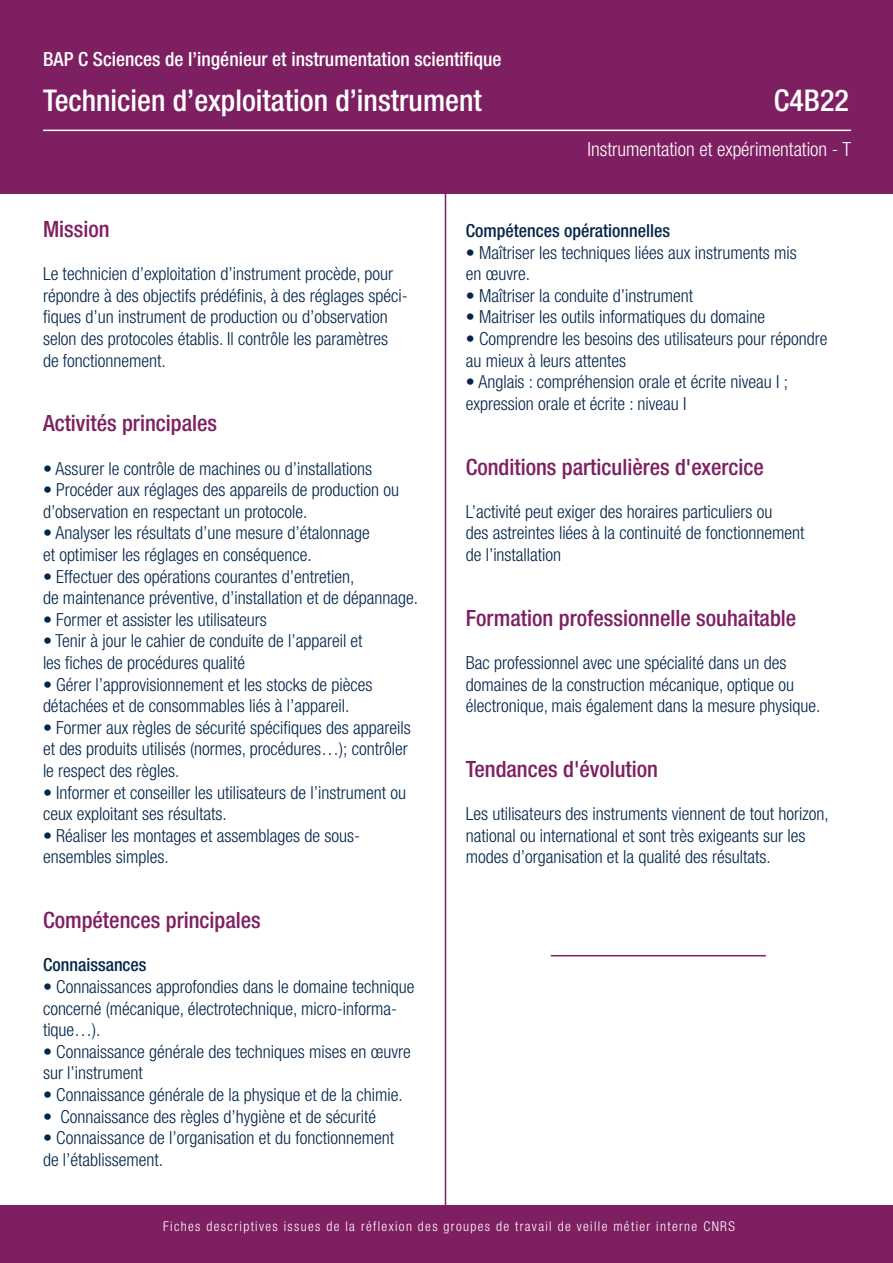
<style>
.page{position:relative;width:893px;height:1263px;background:#fff}
.page>*{position:absolute;margin:0;border:0;box-sizing:border-box;transform-origin:0 0}
.t1{font:500 condensed 30px "Helvetica Neue LT Std";color:#fff}
.t2{font:500 condensed 22.5px "Helvetica Neue LT Std";color:#7e1f62}
.t3{font:500 condensed 19.5px "Helvetica Neue LT Std";color:#fff}
.t4{font:300 condensed 19.5px "Helvetica Neue LT Std";color:#fff}
.t5{font:300 condensed 18px/21.6px "Helvetica Neue LT Std";color:#04264b}
.t6{font:500 condensed 18px "Helvetica Neue LT Std";color:#04264b}
.t7{font:300 condensed 13.5px "Helvetica Neue LT Std";letter-spacing:.1em;color:#fff}
</style>
<div class="page">
<hr style="left:445px;top:0;width:1px;height:1209px;background:#7e1f62">
<div style="left:0;top:0;width:893px;height:194px;background:#7e1f62"></div>
<hr style="left:43px;top:130px;width:808px;height:1px;background:#fff">
<hr style="left:551px;top:955px;width:215px;height:1px;background:#7e1f62">
<div style="left:0;top:1205px;width:893px;height:58px;background:#7e1f62"></div>
<p class="t3" style="left:43px;top:52px;width:460px">BAP C Sciences de l’ingénieur et instrumentation scientifique</p>
<h1 class="t1" style="left:43px;top:89px;width:440px">Technicien d’exploitation d’instrument</h1>
<h1 class="t1" style="left:774px;top:89px;width:76px">C4B22</h1>
<p class="t4" style="left:587px;top:142px;width:265px">Instrumentation et expérimentation - T</p>
<p class="t2" style="left:43px;top:221px;width:68px">Mission</p>
<p class="t5" style="left:43px;top:264px;width:366px">Le technicien d’exploitation d’instrument procède, pour répondre à des objectifs prédéfinis, à des réglages spéci&shy;fiques d’un instrument de production ou d’observation selon des protocoles établis. Il contrôle les paramètres de fonctionnement.</p>
<p class="t2" style="left:43px;top:415px;width:176px">Activités principales</p>
<p class="t5" style="left:43px;top:459px;width:331px">• Assurer le contrôle de machines ou d’installations</p>
<p class="t5" style="left:43px;top:480px;width:358px">• Procéder aux réglages des appareils de production ou d’observation en respectant un protocole.</p>
<p class="t5" style="left:43px;top:524px;width:328px">• Analyser les résultats d’une mesure d’étalonnage et optimiser les réglages en conséquence.</p>
<p class="t5" style="left:43px;top:567px;width:377px">• Effectuer des opérations courantes d’entretien,<br>de maintenance préventive, d’installation et de dépannage.</p>
<p class="t5" style="left:43px;top:610px;width:225px">• Former et assister les utilisateurs</p>
<p class="t5" style="left:43px;top:632px;width:321px">• Tenir à jour le cahier de conduite de l’appareil et les fiches de procédures qualité</p>
<p class="t5" style="left:43px;top:675px;width:331px">• Gérer l’approvisionnement et les stocks de pièces détachées et de consommables liés à l’appareil.</p>
<p class="t5" style="left:43px;top:718px;width:369px">• Former aux règles de sécurité spécifiques des appareils et des produits utilisés (normes, procédures…); contrôler le respect des règles.</p>
<p class="t5" style="left:43px;top:783px;width:365px">• Informer et conseiller les utilisateurs de l’instrument ou ceux exploitant ses résultats.</p>
<p class="t5" style="left:43px;top:826px;width:319px">• Réaliser les montages et assemblages de sous&shy;ensembles simples.</p>
<p class="t2" style="left:43px;top:912px;width:219px">Compétences principales</p>
<p class="t6" style="left:43px;top:958px;width:105px">Connaissances</p>
<p class="t5" style="left:43px;top:977px;width:373px">• Connaissances approfondies dans le domaine technique concerné (mécanique, électrotechnique, micro-informa&shy;tique…).</p>
<p class="t5" style="left:43px;top:1042px;width:369px">• Connaissance générale des techniques mises en œuvre sur l’instrument</p>
<p class="t5" style="left:43px;top:1085px;width:361px">• Connaissance générale de la physique et de la chimie.</p>
<p class="t5" style="left:43px;top:1107px;width:335px">• Connaissance des règles d’hygiène et de sécurité</p>
<p class="t5" style="left:43px;top:1128px;width:353px">• Connaissance de l’organisation et du fonctionnement de l’établissement.</p>
<p class="t6" style="left:466px;top:224px;width:206px">Compétences opérationnelles</p>
<p class="t5" style="left:466px;top:243px;width:333px">• Maîtriser les techniques liées aux instruments mis en œuvre.</p>
<p class="t5" style="left:466px;top:286px;width:229px">• Maîtriser la conduite d’instrument</p>
<p class="t5" style="left:466px;top:308px;width:301px">• Maitriser les outils informatiques du domaine</p>
<p class="t5" style="left:466px;top:329px;width:363px">• Comprendre les besoins des utilisateurs pour répondre au mieux à leurs attentes</p>
<p class="t5" style="left:466px;top:372px;width:324px">• Anglais : compréhension orale et écrite niveau I ; expression orale et écrite : niveau I</p>
<p class="t2" style="left:466px;top:458px;width:300px">Conditions particulières d'exercice</p>
<p class="t5" style="left:466px;top:502px;width:340px">L’activité peut exiger des horaires particuliers ou<br>des astreintes liées à la continuité de fonctionnement de l’installation</p>
<p class="t2" style="left:466px;top:610px;width:332px">Formation professionnelle souhaitable</p>
<p class="t5" style="left:466px;top:653px;width:356px">Bac professionnel avec une spécialité dans un des domaines de la construction mécanique, optique ou électronique, mais également dans la mesure physique.</p>
<p class="t2" style="left:466px;top:761px;width:194px">Tendances d'évolution</p>
<p class="t5" style="left:466px;top:804px;width:365px">Les utilisateurs des instruments viennent de tout horizon, national ou international et sont très exigeants sur les modes d’organisation et la qualité des résultats.</p>
<p class="t7" style="left:163px;top:1221px;width:573px">Fiches descriptives issues de la réflexion des groupes de travail de veille métier interne CNRS</p>
</div>
